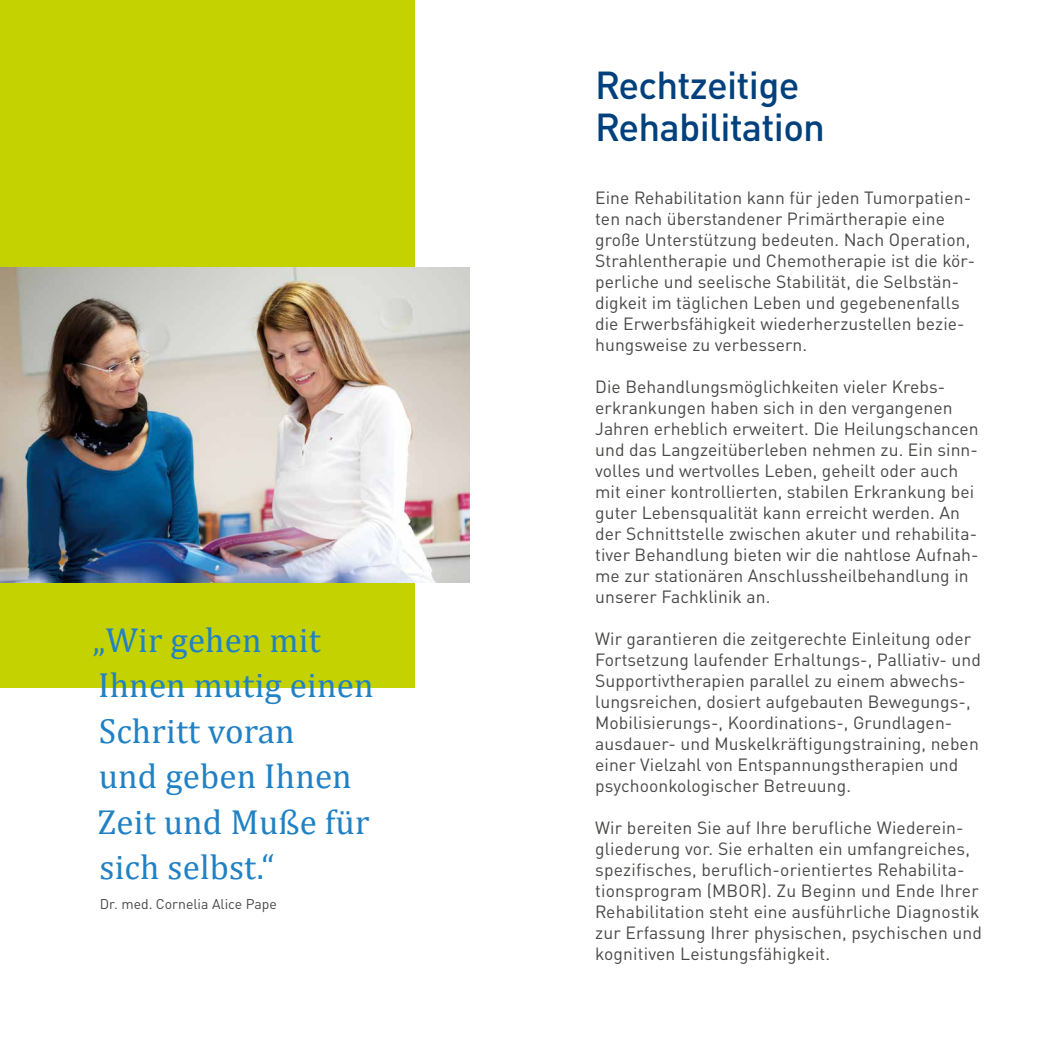
<style>
.page{position:relative;width:1042px;height:1042px;background:#fff}
.page>*{position:absolute;margin:0;border:0;box-sizing:border-box;transform-origin:0 0}
.t1{font:500 38.5px/42px "DINOT";letter-spacing:-.02em;color:#00417d}
.t2{font:35px/45.5px "Cambria";letter-spacing:.005em;color:#2081c4}
.t3{font:17.5px/21px "DINOT";letter-spacing:.005em;color:#484847}
.t4{font:14px "DINOT";color:#484847}
</style>
<div class="page">
<div style="left:0;top:0;width:415px;height:687px;background:#c3d200"></div>
<img style="left:0;top:267px;width:469px;height:315px">
<h2 class="t2" style="left:93px;top:617px;width:282px">„Wir gehen mit<br>Ihnen mutig einen<br>Schritt voran<br>und geben Ihnen<br>Zeit und Muße für sich selbst.“</h2>
<p class="t4" style="left:100px;top:895px;width:178px">Dr. med. Cornelia Alice Pape</p>
<h1 class="t1" style="left:595px;top:63px;width:231px">Rechtzeitige<br>Rehabilitation</h1>
<p class="t3" style="left:595px;top:187px;width:381px">Eine Rehabilitation kann für jeden Tumorpatien&shy;ten nach überstandener Primärtherapie eine große Unterstützung bedeuten. Nach Operation, Strahlentherapie und Chemotherapie ist die kör&shy;perliche und seelische Stabilität, die Selbstän&shy;digkeit im täglichen Leben und gegebenenfalls die Erwerbsfähigkeit wiederherzustellen bezie&shy;hungsweise zu verbessern.</p>
<p class="t3" style="left:595px;top:376px;width:385px">Die Behandlungsmöglichkeiten vieler Krebs&shy;erkrankungen haben sich in den vergangenen Jahren erheblich erweitert. Die Heilungschancen und das Langzeitüberleben nehmen zu. Ein sinn&shy;volles und wertvolles Leben, geheilt oder auch mit einer kontrollierten, stabilen Erkrankung bei guter Lebensqualität kann erreicht werden. An der Schnittstelle zwischen akuter und rehabilita&shy;tiver Behandlung bieten wir die nahtlose Aufnah&shy;me zur stationären Anschlussheilbehandlung in unserer Fachklinik an.</p>
<p class="t3" style="left:595px;top:628px;width:387px">Wir garantieren die zeitgerechte Einleitung oder Fortsetzung laufender Erhaltungs-, Palliativ- und Supportivtherapien parallel zu einem abwechs&shy;lungsreichen, dosiert aufgebauten Bewegungs-, Mobilisierungs-, Koordinations-, Grundlagen&shy;ausdauer- und Muskelkräftigungstraining, neben einer Vielzahl von Entspannungstherapien und psychoonkologischer Betreuung.</p>
<p class="t3" style="left:595px;top:817px;width:388px">Wir bereiten Sie auf Ihre berufliche Wiederein&shy;gliederung vor. Sie erhalten ein umfangreiches, spezifisches, beruflich-orientiertes Rehabilita&shy;tionsprogram (MBOR). Zu Beginn und Ende Ihrer Rehabilitation steht eine ausführliche Diagnostik zur Erfassung Ihrer physischen, psychischen und kognitiven Leistungsfähigkeit.</p>
</div>
